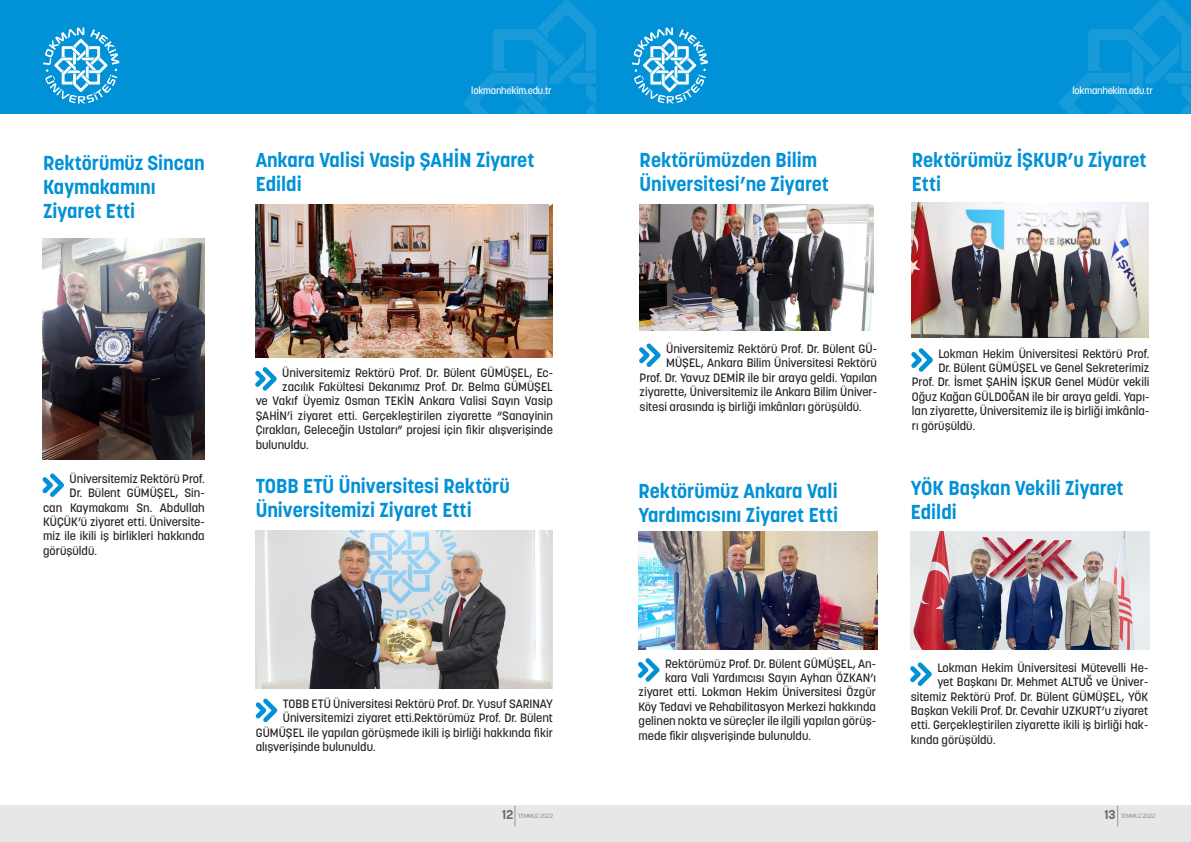
<style>
.page{position:relative;width:1191px;height:842px;background:#fff}
.page>*{position:absolute;margin:0;border:0;box-sizing:border-box;transform-origin:0 0}
.t1{font:700 20px/24px "Korolev";color:#0091d6}
.t2{font:500 12px "Korolev";color:#231f20}
.t3{font:500 10px "Korolev";letter-spacing:-.02em;color:#fff}
.t4{font:300 5.9px "Korolev";letter-spacing:-.03em;color:#6c6d70}
.s1{font-weight:700;font-size:12.8px}
.s2{font-size:6px}
</style>
<div class="page">
<div style="left:0;top:806px;width:1191px;height:36px;background:#e6e7e9"></div>
<div style="left:595px;top:0;width:596px;height:113px;background:#0091d6"></div>
<svg style="left:1059px;top:0;width:132px;height:113px"></svg>
<div style="left:0;top:0;width:595px;height:113px;background:#0091d6"></div>
<svg style="left:464px;top:0;width:131px;height:113px"></svg>
<svg style="left:514px;top:806px;width:1px;height:20px"></svg>
<svg style="left:1117px;top:806px;width:1px;height:20px"></svg>
<svg style="left:43px;top:28px;width:76px;height:76px"></svg>
<svg style="left:632px;top:28px;width:76px;height:76px"></svg>
<svg style="left:255px;top:698px;width:22px;height:24px"></svg>
<svg style="left:638px;top:658px;width:21px;height:24px"></svg>
<svg style="left:910px;top:662px;width:21px;height:24px"></svg>
<svg style="left:42px;top:473px;width:22px;height:24px"></svg>
<svg style="left:255px;top:367px;width:22px;height:24px"></svg>
<svg style="left:639px;top:343px;width:21px;height:24px"></svg>
<svg style="left:911px;top:348px;width:21px;height:24px"></svg>
<img style="left:256px;top:530px;width:297px;height:159px">
<img style="left:638px;top:531px;width:239px;height:119px">
<img style="left:910px;top:531px;width:239px;height:119px">
<img style="left:43px;top:238px;width:162px;height:222px">
<img style="left:255px;top:204px;width:298px;height:153px">
<img style="left:639px;top:204px;width:234px;height:126px">
<img style="left:911px;top:203px;width:237px;height:134px">
<p class="t3" style="left:471px;top:84px;width:82px">lokmanhekim.edu.tr</p>
<p class="t3" style="left:1072px;top:84px;width:82px">lokmanhekim.edu.tr</p>
<p class="t1" style="left:43px;top:151px;width:163px">Rektörümüz Sincan<br>Kaymakamını<br>Ziyaret Etti</p>
<p class="t1" style="left:256px;top:148px;width:280px">Ankara Valisi Vasip ŞAHİN Ziyaret<br>Edildi</p>
<p class="t1" style="left:639px;top:148px;width:191px">Rektörümüzden Bilim<br>Üniversitesi’ne Ziyaret</p>
<p class="t1" style="left:912px;top:148px;width:236px">Rektörümüz İŞKUR’u Ziyaret<br>Etti</p>
<p class="t2" style="left:70px;top:471px;width:137px">Üniversitemiz Rektörü Prof.</p>
<p class="t2" style="left:70px;top:485px;width:137px">Dr. Bülent GÜMÜŞEL, Sin-</p>
<p class="t2" style="left:43px;top:500px;width:163px">can Kaymakamı Sn. Abdullah</p>
<p class="t2" style="left:43px;top:514px;width:163px">KÜÇÜK’ü ziyaret etti. Üniversite-</p>
<p class="t2" style="left:43px;top:529px;width:163px">miz ile ikili iş birlikleri hakkında</p>
<p class="t2" style="left:43px;top:543px;width:55px">görüşüldü.</p>
<p class="t2" style="left:282px;top:365px;width:272px">Üniversitemiz Rektörü Prof. Dr. Bülent GÜMÜŞEL, Ec-</p>
<p class="t2" style="left:282px;top:379px;width:272px">zacılık Fakültesi Dekanımız Prof. Dr. Belma GÜMÜŞEL</p>
<p class="t2" style="left:256px;top:393px;width:299px">ve Vakıf Üyemiz Osman TEKİN Ankara Valisi Sayın Vasip</p>
<p class="t2" style="left:256px;top:408px;width:299px">ŞAHİN’i ziyaret etti. Gerçekleştirilen ziyarette “Sanayinin</p>
<p class="t2" style="left:256px;top:422px;width:299px">Çırakları, Geleceğin Ustaları” projesi için fikir alışverişinde</p>
<p class="t2" style="left:256px;top:437px;width:54px">bulunuldu.</p>
<p class="t2" style="left:666px;top:341px;width:212px">Üniversitemiz Rektörü Prof. Dr. Bülent GÜ-</p>
<p class="t2" style="left:666px;top:355px;width:212px">MÜŞEL, Ankara Bilim Üniversitesi Rektörü</p>
<p class="t2" style="left:639px;top:370px;width:239px">Prof. Dr. Yavuz DEMİR ile bir araya geldi. Yapılan</p>
<p class="t2" style="left:639px;top:384px;width:239px">ziyarette, Üniversitemiz ile Ankara Bilim Üniver-</p>
<p class="t2" style="left:639px;top:399px;width:224px">sitesi arasında iş birliği imkânları görüşüldü.</p>
<p class="t2" style="left:938px;top:346px;width:212px">Lokman Hekim Üniversitesi Rektörü Prof.</p>
<p class="t2" style="left:938px;top:360px;width:212px">Dr. Bülent GÜMÜŞEL ve Genel Sekreterimiz</p>
<p class="t2" style="left:912px;top:375px;width:239px">Prof. Dr. İsmet ŞAHİN İŞKUR Genel Müdür vekili</p>
<p class="t2" style="left:912px;top:389px;width:239px">Oğuz Kağan GÜLDOĞAN ile bir araya geldi. Yapı-</p>
<p class="t2" style="left:912px;top:403px;width:239px">lan ziyarette, Üniversitemiz ile iş birliği imkânla-</p>
<p class="t2" style="left:912px;top:418px;width:65px">rı görüşüldü.</p>
<p class="t1" style="left:256px;top:474px;width:255px">TOBB ETÜ Üniversitesi Rektörü<br>Üniversitemizi Ziyaret Etti</p>
<p class="t1" style="left:638px;top:479px;width:201px">Rektörümüz Ankara Vali<br>Yardımcısını Ziyaret Etti</p>
<p class="t1" style="left:910px;top:476px;width:214px">YÖK Başkan Vekili Ziyaret<br>Edildi</p>
<p class="t2" style="left:283px;top:696px;width:272px">TOBB ETÜ Üniversitesi Rektörü Prof. Dr. Yusuf SARINAY</p>
<p class="t2" style="left:283px;top:711px;width:272px">Üniversitemizi ziyaret etti.Rektörümüz Prof. Dr. Bülent</p>
<p class="t2" style="left:256px;top:725px;width:299px">GÜMÜŞEL ile yapılan görüşmede ikili iş birliği hakkında fikir</p>
<p class="t2" style="left:256px;top:739px;width:121px">alışverişinde bulunuldu.</p>
<p class="t2" style="left:665px;top:656px;width:212px">Rektörümüz Prof. Dr. Bülent GÜMÜŞEL, An-</p>
<p class="t2" style="left:665px;top:670px;width:212px">kara Vali Yardımcısı Sayın Ayhan ÖZKAN’ı</p>
<p class="t2" style="left:638px;top:685px;width:239px">ziyaret etti. Lokman Hekim Üniversitesi Özgür</p>
<p class="t2" style="left:638px;top:699px;width:239px">Köy Tedavi ve Rehabilitasyon Merkezi hakkında</p>
<p class="t2" style="left:638px;top:713px;width:239px">gelinen nokta ve süreçler ile ilgili yapılan görüş-</p>
<p class="t2" style="left:638px;top:728px;width:174px">mede fikir alışverişinde bulunuldu.</p>
<p class="t2" style="left:937px;top:660px;width:212px">Lokman Hekim Üniversitesi Mütevelli He-</p>
<p class="t2" style="left:937px;top:674px;width:212px">yet Başkanı Dr. Mehmet ALTUĞ ve Üniver-</p>
<p class="t2" style="left:910px;top:689px;width:239px">sitemiz Rektörü Prof. Dr. Bülent GÜMÜŞEL, YÖK</p>
<p class="t2" style="left:910px;top:703px;width:239px">Başkan Vekili Prof. Dr. Cevahir UZKURT’u ziyaret</p>
<p class="t2" style="left:910px;top:718px;width:239px">etti. Gerçekleştirilen ziyarette ikili iş birliği hak-</p>
<p class="t2" style="left:910px;top:732px;width:86px">kında görüşüldü.</p>
<p class="t4" style="left:502px;top:812px;width:52px"><span class="s1">12</span> TEMMUZ <span class="s2">2022</span></p>
<p class="t4" style="left:1104px;top:812px;width:53px"><span class="s1">13</span> TEMMUZ <span class="s2">2022</span></p>
</div>
